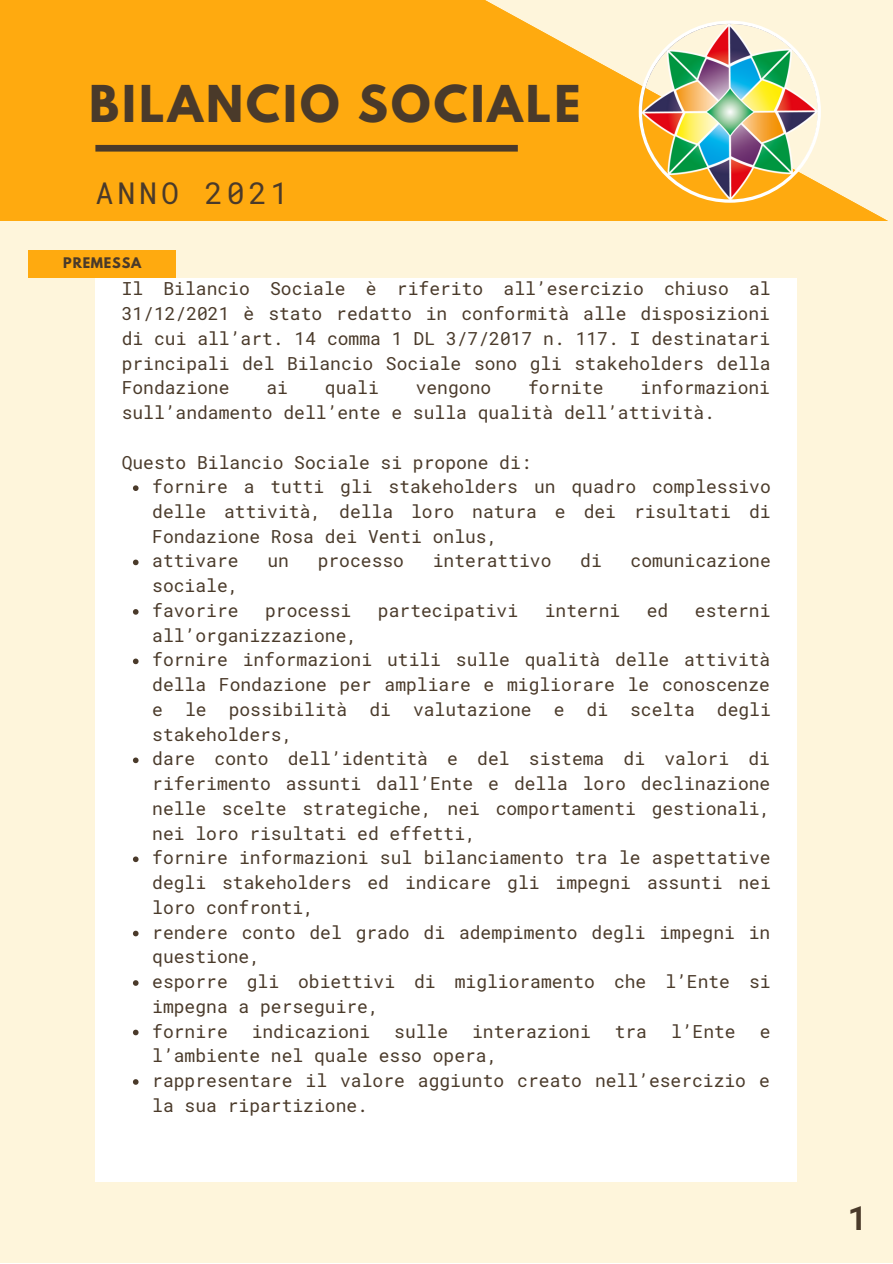
<style>
.page{position:relative;width:893px;height:1264px;background:#fff}
.page>*{position:absolute;margin:0;border:0;box-sizing:border-box;transform-origin:0 0}
.t1{font:700 45px "League Spartan";letter-spacing:.07em;color:#4a3a2a}
.t2{font:700 33px "Roboto Mono";color:#4a3a2a}
.t3{font:30px "Roboto Mono";letter-spacing:.13em;color:#4a3a2a}
.t4{font:18px/24.8px "Roboto Mono";color:#4a3a2a;text-align:justify}
.t5{font:700 12.9px "League Spartan";letter-spacing:.06em;color:#4a3a2a}
</style>
<div class="page">
<div style="left:0;top:0;width:892px;height:1262px;background:#fef5db"></div>
<div style="left:0;top:0;width:892px;height:221px;background:#ffaa0f"></div>
<div style="left:95px;top:278px;width:702px;height:903px;background:#fff"></div>
<div style="left:29px;top:250px;width:147px;height:28px;background:#ffaa0f"></div>
<svg style="left:95px;top:145px;width:303px;height:7px;background:#544028"></svg>
<svg style="left:398px;top:0;width:494px;height:221px"></svg>
<svg style="left:638px;top:21px;width:182px;height:182px"></svg>
<svg style="left:133px;top:485px;width:5px;height:6px"></svg>
<svg style="left:133px;top:559px;width:5px;height:6px"></svg>
<svg style="left:133px;top:609px;width:5px;height:5px"></svg>
<svg style="left:133px;top:658px;width:5px;height:6px"></svg>
<svg style="left:133px;top:757px;width:5px;height:6px"></svg>
<svg style="left:133px;top:856px;width:5px;height:6px"></svg>
<svg style="left:133px;top:930px;width:5px;height:6px"></svg>
<svg style="left:133px;top:980px;width:5px;height:5px"></svg>
<svg style="left:133px;top:1029px;width:5px;height:6px"></svg>
<svg style="left:133px;top:1079px;width:5px;height:5px"></svg>
<p class="t1" style="left:89px;top:81px;width:492px">BILANCIO SOCIALE</p>
<p class="t3" style="left:95px;top:172px;width:195px">ANNO 2021</p>
<p class="t5" style="left:63px;top:257px;width:80px">PREMESSA</p>
<p class="t4" style="left:122px;top:276px;width:650px">Il Bilancio Sociale è riferito all’esercizio chiuso al 31/12/2021 è stato redatto in conformità alle disposizioni di cui all’art. 14 comma 1 DL 3/7/2017 n. 117. I destinatari principali del Bilancio Sociale sono gli stakeholders della Fondazione</p>
<p class="t4" style="left:122px;top:375px;width:649px;text-indent:519px">informazioni sull’andamento dell’ente e sulla qualità dell’attività.</p>
<p class="t4" style="left:122px;top:449px;width:411px">Questo Bilancio Sociale si propone di:</p>
<p class="t4" style="left:266px;top:375px;width:23px">ai</p>
<p class="t4" style="left:325px;top:375px;width:55px">quali</p>
<p class="t4" style="left:415px;top:375px;width:77px">vengono</p>
<p class="t4" style="left:528px;top:375px;width:77px">fornite</p>
<p class="t4" style="left:152px;top:474px;width:620px">fornire a tutti gli stakeholders un quadro complessivo delle attività, della loro natura e dei risultati di Fondazione Rosa dei Venti onlus,</p>
<p class="t4" style="left:152px;top:548px;width:88px">attivare</p>
<p class="t4" style="left:267px;top:548px;width:23px">un</p>
<p class="t4" style="left:318px;top:548px;width:88px">processo</p>
<p class="t4" style="left:433px;top:548px;width:120px">interattivo</p>
<p class="t4" style="left:580px;top:548px;width:23px">di</p>
<p class="t4" style="left:630px;top:548px;width:142px">comunicazione</p>
<p class="t4" style="left:152px;top:573px;width:88px">sociale,</p>
<p class="t4" style="left:152px;top:597px;width:88px">favorire</p>
<p class="t4" style="left:265px;top:597px;width:88px">processi</p>
<p class="t4" style="left:378px;top:597px;width:142px">partecipativi</p>
<p class="t4" style="left:544px;top:597px;width:77px">interni</p>
<p class="t4" style="left:646px;top:597px;width:23px">ed</p>
<p class="t4" style="left:694px;top:597px;width:77px">esterni</p>
<p class="t4" style="left:152px;top:622px;width:206px">all’organizzazione,</p>
<p class="t4" style="left:152px;top:647px;width:620px">fornire informazioni utili sulle qualità delle attività della Fondazione per ampliare e migliorare le conoscenze e le possibilità di valutazione e di scelta degli stakeholders,</p>
<p class="t4" style="left:152px;top:746px;width:619px">dare conto dell’identità e del sistema di valori di riferimento assunti dall’Ente e della loro declinazione nelle scelte strategiche, nei comportamenti gestionali, nei loro risultati ed effetti,</p>
<p class="t4" style="left:152px;top:845px;width:620px">fornire informazioni sul bilanciamento tra le aspettative degli stakeholders ed indicare gli impegni assunti nei loro confronti,</p>
<p class="t4" style="left:152px;top:919px;width:619px">rendere conto del grado di adempimento degli impegni in questione,</p>
<p class="t4" style="left:152px;top:968px;width:620px">esporre gli obiettivi di miglioramento che l’Ente si impegna a perseguire,</p>
<p class="t4" style="left:152px;top:1018px;width:77px">fornire</p>
<p class="t4" style="left:252px;top:1018px;width:120px">indicazioni</p>
<p class="t4" style="left:394px;top:1018px;width:55px">sulle</p>
<p class="t4" style="left:472px;top:1018px;width:120px">interazioni</p>
<p class="t4" style="left:614px;top:1018px;width:34px">tra</p>
<p class="t4" style="left:671px;top:1018px;width:66px">l’Ente</p>
<p class="t4" style="left:759px;top:1018px;width:12px">e</p>
<p class="t4" style="left:152px;top:1042px;width:347px">l’ambiente nel quale esso opera,</p>
<p class="t4" style="left:152px;top:1067px;width:619px">rappresentare il valore aggiunto creato nell’esercizio e la sua ripartizione.</p>
<p class="t2" style="left:847px;top:1195px;width:21px">1</p>
</div>
